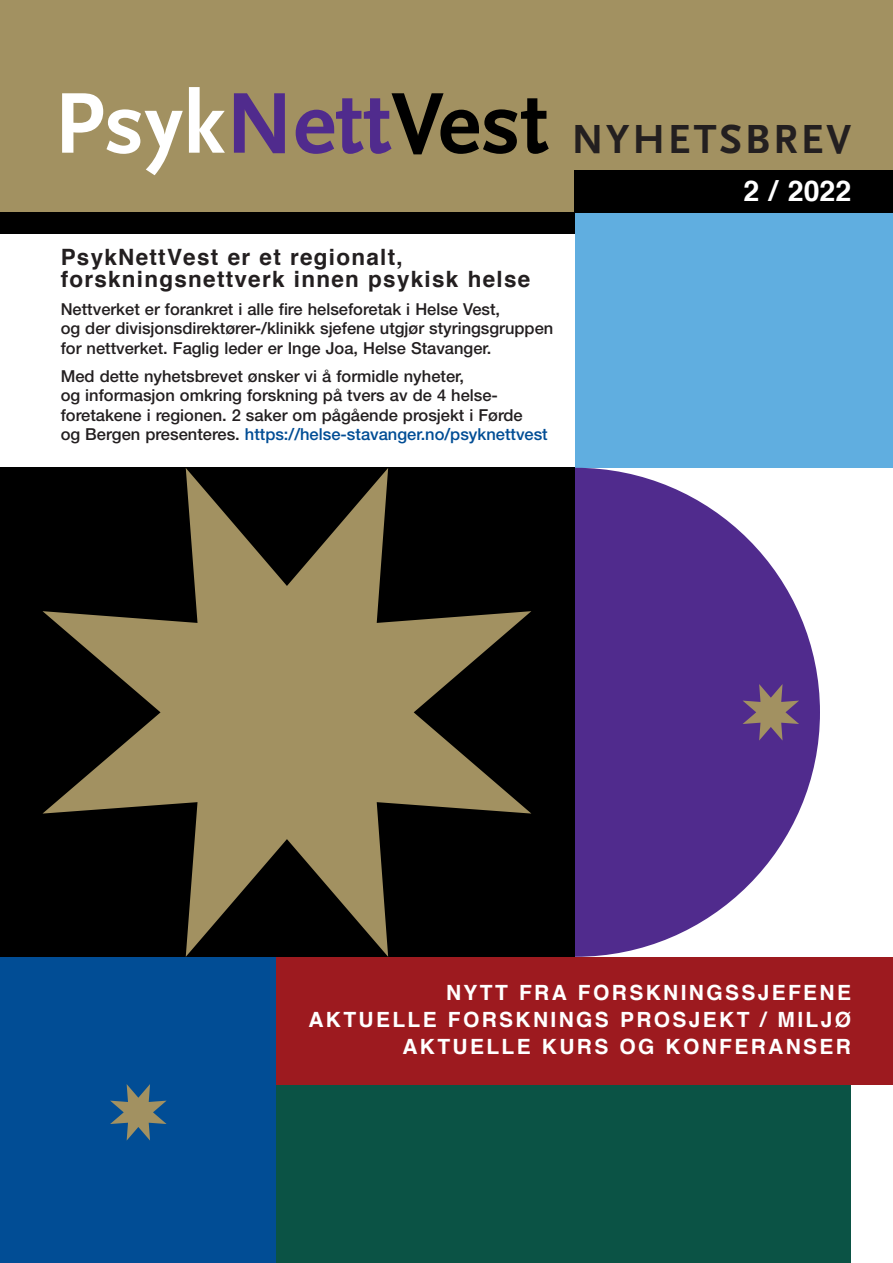
<style>
.page{position:relative;width:893px;height:1263px;background:#fff}
.page>*{position:absolute;margin:0;border:0;box-sizing:border-box;transform-origin:0 0}
.t1{font:700 42.45px "Scala Sans";letter-spacing:.07em;color:#231f20}
.t2{font:700 28.5px "Helvetica";color:#fff}
.t3{font:700 22.5px/22.5px "Helvetica";letter-spacing:.055em;color:#231f20}
.t4{font:700 21px/27px "Helvetica";letter-spacing:.11em;color:#fff;text-align:right}
.t5{font:500 16.5px/19.5px "Helvetica Neue";color:#231f20}
.s1{font-size:90px;color:#fff}
.s2{font-size:90px;color:#502b8d}
.s3{font-size:90px;color:#000}
.s4{color:#014d95}
</style>
<div class="page">
<div style="left:574px;top:213px;width:319px;height:255px;background:#60aee0"></div>
<div style="left:331px;top:468px;width:489px;height:489px;background:#502b8d;border-radius:50%"></div>
<div style="left:0;top:957px;width:276px;height:306px;background:#014d95"></div>
<div style="left:0;top:468px;width:574px;height:489px;background:#000"></div>
<svg style="left:43px;top:468px;width:488px;height:489px"></svg>
<svg style="left:743px;top:684px;width:56px;height:56px"></svg>
<svg style="left:110px;top:1084px;width:57px;height:56px"></svg>
<div style="left:0;top:0;width:893px;height:213px;background:#a29161"></div>
<div style="left:574px;top:170px;width:319px;height:43px;background:#000"></div>
<div style="left:0;top:213px;width:574px;height:21px;background:#000"></div>
<div style="left:276px;top:1084px;width:574px;height:179px;background:#0b5345"></div>
<div style="left:276px;top:957px;width:617px;height:127px;background:#9d1a1f"></div>
<h1 class="t1" style="left:54px;top:113px;width:799px"><span class="s1">Psyk</span><span class="s2">Nett</span><span class="s3">Vest</span> NYHETSBREV</h1>
<h2 class="t2" style="left:743px;top:179px;width:109px">2 / 2022</h2>
<h3 class="t3" style="left:61px;top:247px;width:471px">PSYKNETTVEST ER ET REGIONALT,<br>FORSKNINGSNETTVERK INNEN PSYKISK HELSE</h3>
<p class="t5" style="left:61px;top:301px;width:494px">Nettverket er forankret i alle fire helseforetak i Helse Vest,<br>og der divisjonsdirektører-/klinikk sjefene utgjør styringsgruppen for nettverket. Faglig leder er Inge Joa, Helse Stavanger.</p>
<p class="t5" style="left:61px;top:367px;width:489px">Med dette nyhetsbrevet ønsker vi å formidle nyheter,<br>og informasjon omkring forskning på tvers av de 4 helse&shy;foretakene i regionen. 2 saker om pågående prosjekt i Førde<br>og Bergen presenteres. <span class="s4">https://helse-stavanger.no/psyknettvest</span></p>
<p class="t4" style="left:308px;top:981px;width:544px">NYTT FRA FORSKNINGSSJEFENE<br>AKTUELLE FORSKNINGS PROSJEKT / MILJØ<br>AKTUELLE KURS OG KONFERANSER</p>
</div>
